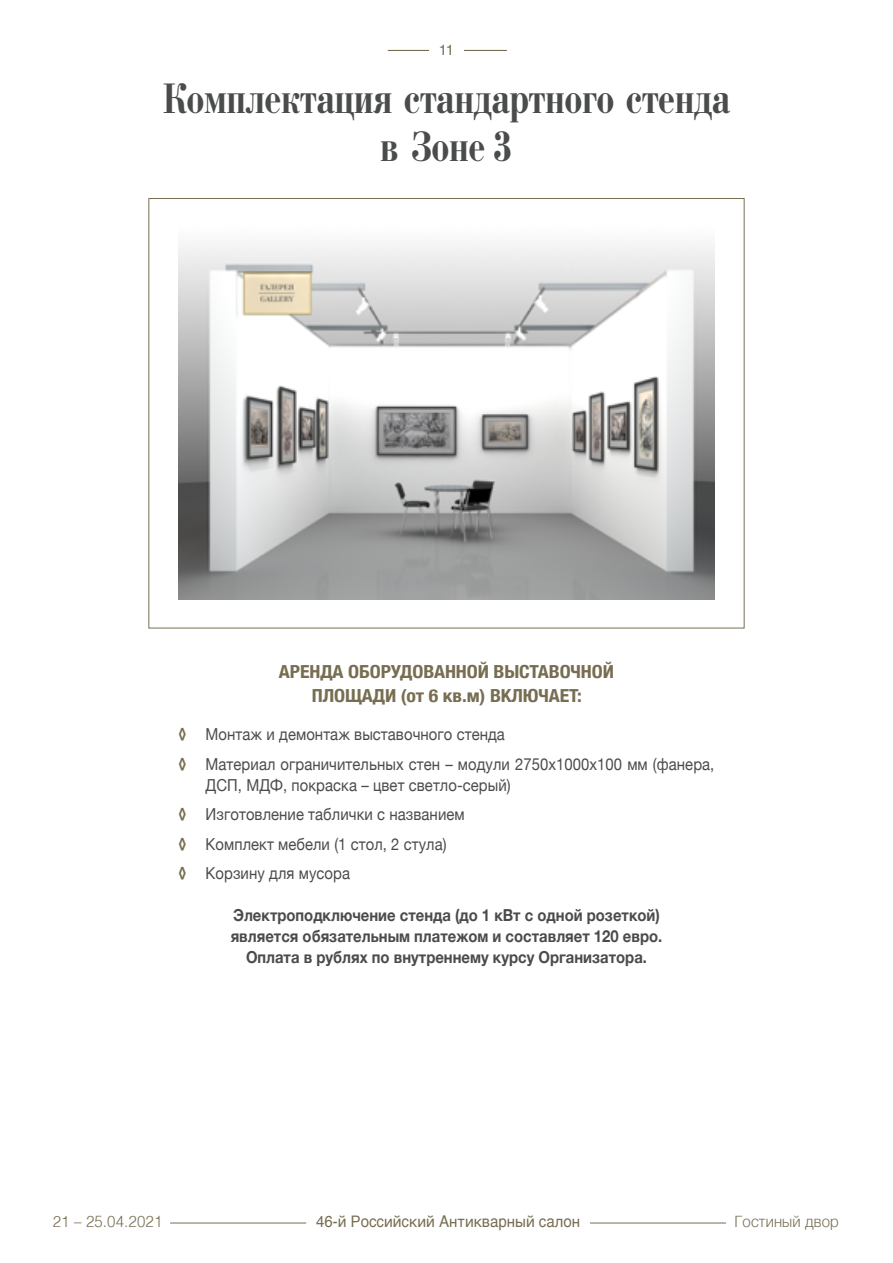
<style>
.page{position:relative;width:893px;height:1263px;background:#fff}
.page>*{position:absolute;margin:0;border:0;box-sizing:border-box;transform-origin:0 0}
.t1{font:45px/48px "Bodoni Cond C";letter-spacing:.005em;color:#4a4c4b;text-align:center;scale:1.1 1}
.t2{font:700 condensed 18px/24px "Helvetica Neue";letter-spacing:-.005em;color:#776e52;text-align:center;scale:1.1 1}
.t3{font:16.5px/29.5px "Helvetica Neue";letter-spacing:.005em;color:#4a4c4b;scale:.9 1}
.t4{font:700 16.5px/21px "Helvetica Neue";color:#4a4c4b;text-align:center;scale:.9 1}
.t5{font:15.9px "Helvetica";color:#776e52;scale:.94 1}
.t6{font:300 15.9px "Helvetica";letter-spacing:.01em;color:#776e52;scale:.94 1}
.t7{font:15px "Helvetica";color:#776e52}
.s1{font-weight:900;font-stretch:condensed;color:#776e52}
.s2{font-size:15.6px}
</style>
<div class="page">
<hr style="left:388px;top:50px;width:119px;height:1px;background:#776e52">
<div style="left:429px;top:44px;width:34px;height:20px;background:#fff"></div>
<hr style="left:170px;top:1222px;width:136px;height:1px;background:#776e52">
<hr style="left:590px;top:1222px;width:136px;height:1px;background:#776e52">
<img style="left:179px;top:245px;width:535px;height:355px">
<p class="t7" style="left:439px;top:39px;width:17px">11</p>
<h1 class="t1" style="left:163px;top:76px;width:518px">Комплектация стандартного стенда в Зоне 3</h1>
<p class="t2" style="left:279px;top:659px;width:306px">АРЕНДА ОБОРУДОВАННОЙ ВЫСТАВОЧНОЙ<br>ПЛОЩАДИ (от 6 кв.м) ВКЛЮЧАЕТ:</p>
<p class="t3" style="left:179px;top:720px;width:597px"><span class="s1">◊</span> Монтаж и демонтаж выставочного стенда<br><span class="s1">◊</span> Материал ограничительных стен – модули 2750х1000х100 мм (фанера,</p>
<p class="t3" style="left:179px;top:771px;width:371px;text-indent:27px">ДСП, МДФ, покраска – цвет светло-серый) <span class="s1">◊</span> Изготовление таблички с названием<br><span class="s1">◊</span> Комплект мебели (1 стол, 2 стула)<br><span class="s1">◊</span> Корзину для мусора</p>
<p class="t4" style="left:231px;top:905px;width:481px">Электроподключение стенда (до 1 кВт с одной розеткой) является обязательным платежом и составляет 120 евро.<br>Оплата в рублях по внутреннему курсу Организатора.</p>
<p class="t6" style="left:53px;top:1208px;width:118px"><span class="s2">21</span> – 25.04.2021</p>
<p class="t5" style="left:316px;top:1209px;width:282px">46-й Российский Антикварный салон</p>
<p class="t6" style="left:735px;top:1208px;width:112px">Гостиный двор</p>
</div>
